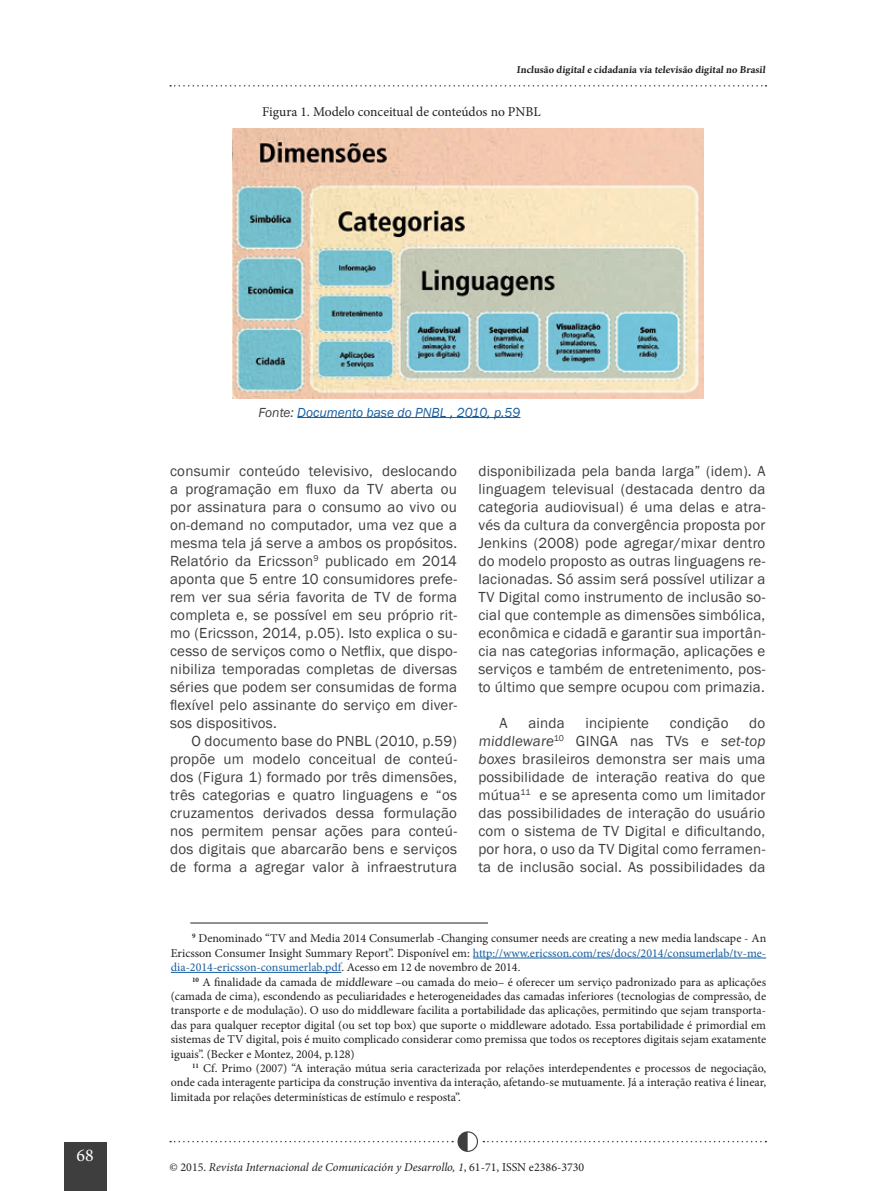
<style>
.page{position:relative;width:893px;height:1191px;background:#fff}
.page>*{position:absolute;margin:0;border:0;box-sizing:border-box;transform-origin:0 0}
.t1{font:18px "Minion Pro";color:#fff}
.t2{font:15px/18px "Franklin Gothic";letter-spacing:.015em;color:#3e3e3f;text-align:justify}
.t3{font:13.5px "Minion Pro";color:#231f20}
.t4{font:italic 13.5px "Franklin Gothic";color:#175d9e}
.t5{font:12px/14.4px "Minion Pro";color:#231f20;text-align:justify}
.t6{font:italic 12px "Minion Pro";letter-spacing:-.005em;color:#231f20}
.t7{font:700 10.5px "Minion Pro";color:#231f20}
.s1{color:#3e3e3f}
.s2{font-style:italic}
.s3{color:#175d9e}
.s4{font-style:normal}
</style>
<div class="page">
<div style="left:64px;top:1142px;width:42px;height:49px;background:#3e3e3f"></div>
<div style="left:457px;top:1131px;width:21px;height:20px;border:1px solid #3e3e3f;border-radius:50%"></div>
<svg style="left:170px;top:1131px;width:298px;height:20px"></svg>
<svg style="left:170px;top:85px;width:596px;height:2px"></svg>
<svg style="left:483px;top:1140px;width:283px;height:2px"></svg>
<hr style="left:190px;top:922px;width:298px;height:1px;background:#231f20">
<hr style="left:473px;top:957px;width:293px;height:1px;background:#175d9e">
<hr style="left:171px;top:972px;width:170px;height:1px;background:#175d9e">
<img style="left:232px;top:128px;width:471px;height:270px">
<hr style="left:297px;top:417px;width:223px;height:1px;background:#175d9e">
<p class="t7" style="left:517px;top:63px;width:252px">Inclusão digital e cidadania via televisão digital no Brasil</p>
<p class="t3" style="left:262px;top:103px;width:280px">Figura 1. Modelo conceitual de conteúdos no PNBL</p>
<p class="t1" style="left:76px;top:1143px;width:19px">68</p>
<p class="t4" style="left:259px;top:403px;width:263px"><span class="s1">Fonte:</span> Documento base do PNBL , 2010, p.59</p>
<p class="t2" style="left:170px;top:462px;width:289px">consumir conteúdo televisivo, deslocando a programação em fluxo da TV aberta ou por assinatura para o consumo ao vivo ou on-demand no computador, uma vez que a mesma tela já serve a ambos os propósitos.<br>Relatório da Ericsson<sup>9</sup> publicado em 2014 aponta que 5 entre 10 consumidores prefe&shy;rem ver sua séria favorita de TV de forma completa e, se possível em seu próprio rit&shy;mo (Ericsson, 2014, p.05). Isto explica o su&shy;cesso de serviços como o Netflix, que dispo&shy;nibiliza temporadas completas de diversas séries que podem ser consumidas de forma flexível pelo assinante do serviço em diver&shy;sos dispositivos.</p>
<p class="t2" style="left:170px;top:732px;width:289px;text-indent:21px">O documento base do PNBL (2010, p.59) propõe um modelo conceitual de conteú&shy;dos (Figura 1) formado por três dimensões, três categorias e quatro linguagens e “os cruzamentos derivados dessa formulação nos permitem pensar ações para conteú&shy;dos digitais que abarcarão bens e serviços de forma a agregar valor à infraestrutura</p>
<p class="t2" style="left:478px;top:462px;width:289px">disponibilizada pela banda larga” (idem). A linguagem televisual (destacada dentro da categoria audiovisual) é uma delas e atra&shy;vés da cultura da convergência proposta por Jenkins (2008) pode agregar/mixar dentro do modelo proposto as outras linguagens re&shy;lacionadas. Só assim será possível utilizar a TV Digital como instrumento de inclusão so&shy;cial que contemple as dimensões simbólica, econômica e cidadã e garantir sua importân&shy;cia nas categorias informação, aplicações e serviços e também de entretenimento, pos&shy;to último que sempre ocupou com primazia.</p>
<p class="t2" style="left:500px;top:714px;width:10px">A</p>
<p class="t2" style="left:528px;top:714px;width:38px">ainda</p>
<p class="t2" style="left:586px;top:714px;width:65px">incipiente</p>
<p class="t2" style="left:670px;top:714px;width:60px">condição</p>
<p class="t2" style="left:478px;top:714px;width:289px;text-indent:271px">do middleware<sup>10</sup> GINGA nas TVs e <span class="s2">set-top boxes</span> brasileiros demonstra ser mais uma possibilidade de interação reativa do que mútua<sup>11</sup> e se apresenta como um limitador das possibilidades de interação do usuário com o sistema de TV Digital e dificultando, por hora, o uso da TV Digital como ferramen&shy;ta de inclusão social. As possibilidades da</p>
<p class="t5" style="left:171px;top:931px;width:597px;text-indent:21px"><sup>9</sup> Denominado “TV and Media 2014 Consumerlab -Changing consumer needs are creating a new media landscape - An Ericsson Consumer Insight Summary Report”. Disponível em: <span class="s3">http://www.ericsson.com/res/docs/2014/consumerlab/tv-me&shy;dia-2014-ericsson-consumerlab.pdf</span>. Acesso em 12 de novembro de 2014.</p>
<p class="t5" style="left:171px;top:974px;width:597px;text-indent:21px"><sup>10</sup> A finalidade da camada de middleware –ou camada do meio– é oferecer um serviço padronizado para as aplicações (camada de cima), escondendo as peculiaridades e heterogeneidades das camadas inferiores (tecnologias de compressão, de transporte e de modulação). O uso do middleware facilita a portabilidade das aplicações, permitindo que sejam transporta&shy;das para qualquer receptor digital (ou set top box) que suporte o middleware adotado. Essa portabilidade é primordial em sistemas de TV digital, pois é muito complicado considerar como premissa que todos os receptores digitais sejam exatamente iguais”. (Becker e Montez, 2004, p.128)</p>
<p class="t5" style="left:171px;top:1061px;width:597px;text-indent:21px"><sup>11</sup> Cf. Primo (2007) “A interação mútua seria caracterizada por relações interdependentes e processos de negociação, onde cada interagente participa da construção inventiva da interação, afetando-se mutuamente. Já a interação reativa é linear, limitada por relações determinísticas de estímulo e resposta”.</p>
<p class="t6" style="left:169px;top:1159px;width:417px"><span class="s4">© 2015.</span> Revista Internacional de Comunicación y Desarrollo, 1<span class="s4">, 61-71, ISSN e2386-3730</span></p>
</div>
